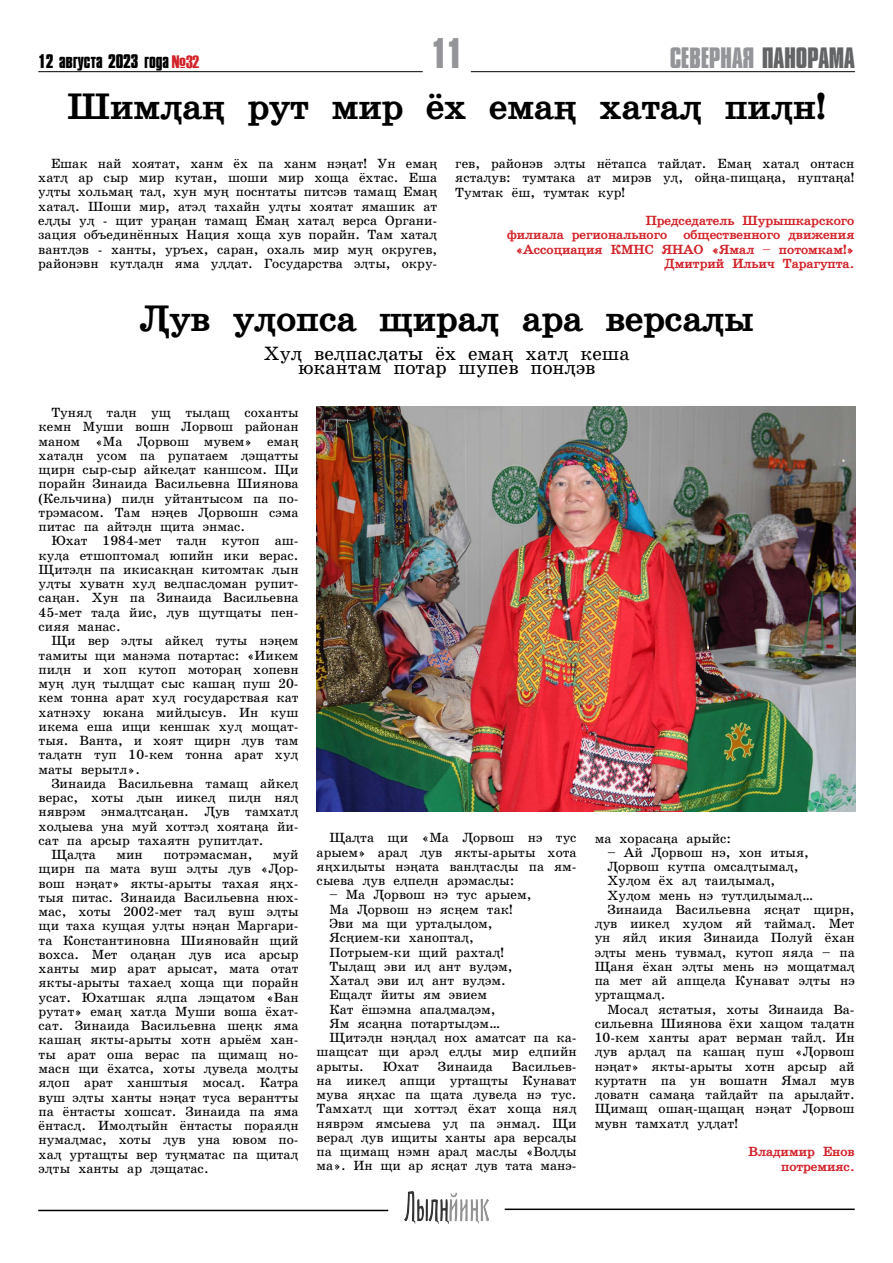
<style>
.page{position:relative;width:893px;height:1263px;background:#fff}
.page>*{position:absolute;margin:0;border:0;box-sizing:border-box;transform-origin:0 0}
.t1{font:700 39px "Compacta MT Cyrillic";color:#939598}
.t2{font:700 37.5px "School Book Hant";color:#000}
.t3{font:700 27px "Compacta MT Cyrillic";letter-spacing:-.01em;color:#939598}
.t4{font:19.5px/14.2px "School Book Hant";color:#000;text-align:center}
.t5{font:700 18px "Compacta MT Cyrillic";letter-spacing:-.01em;color:#000}
.t6{font:13.5px/14.2px "School Book Hant";color:#000;text-align:justify}
.t7{font:700 13.5px/14.2px "School Book Hant";color:#d2232a;text-align:right}
.s1{font-family:"Haettenschweiler";font-weight:400;color:#d2232a}
.s2{color:#636466}
</style>
<div class="page">
<hr style="left:38px;top:71px;width:385px;height:1px;background:#000">
<hr style="left:471px;top:71px;width:384px;height:1px;background:#000">
<img style="left:404px;top:1191px;width:85px;height:32px">
<hr style="left:38px;top:1210px;width:350px;height:1px;background:#000">
<hr style="left:505px;top:1208px;width:350px;height:2px;background:#000">
<img style="left:317px;top:406px;width:538px;height:406px">
<h3 class="t5" style="left:38px;top:50px;width:163px">12 августа 2023 года <span class="s1">№32</span></h3>
<h1 class="t1" style="left:431px;top:28px;width:34px">11</h1>
<h3 class="t3" style="left:670px;top:40px;width:186px">СЕВЕРНАЯ <span class="s2">ПАНОРАМА</span></h3>
<h2 class="t2" style="left:68px;top:86px;width:760px">Шимlаh рут мир ёх емаh хатаl пиlн!</h2>
<p class="t6" style="left:38px;top:156px;width:401px;text-indent:13px">Ешак най хоятат, ханм ёх па ханм нэhат! Ун емаh хатl ар сыр мир кутан, шоши мир хоща ёхтас. Еша уlты хольмаh таl, хун муh поснтаты питсэв тамащ Емаh хатаl. Шоши мир, атэl тахайн уlты хоятат ямашик ат еllы уl - щит ураhан тамащ Емаh хатаl верса Органи&shy;зация объединённых Нация хоща хув порайн. Там хатаl вантlэв - ханты, уръех, саран, охаль мир муh округев, районэвн кутlаlн яма уllат. Государства эlты, окру-</p>
<p class="t6" style="left:455px;top:156px;width:401px">гев, районэв эlты нётапса тайlат. Емаh хатаl онтасн ястаlув: тумтака ат мирэв уl, ойhа-пищаhа, нуптаhа!<br>Тумтак ёш, тумтак кур!</p>
<p class="t7" style="left:507px;top:213px;width:349px">Председатель Шурышкарского<br>филиала регионального общественного движения «Ассоциация КМНС ЯНАО «Ямал – потомкам!» Дмитрий Ильич Тарагупта.</p>
<h2 class="t2" style="left:140px;top:299px;width:615px">Lув уlопса щираl ара версаlы</h2>
<h3 class="t4" style="left:264px;top:346px;width:367px">Хуl веlпасlаты ёх емаh хатl кеша юкантам потар шупев понlэв</h3>
<p class="t6" style="left:39px;top:405px;width:262px;text-indent:13px">Туняl таlн ущ тыlащ соханты кемн Муши вошн Лорвош районан маном «Ма Lорвош мувем» емаh хатаlн усом па рупатаем lэщатты щирн сыр-сыр айкеlат каншсом. Щи порайн Зинаида Васильевна Шиянова (Кельчина) пиlн уйтантысом па по&shy;трэмасом. Там нэhев Lорвошн сэма питас па айтэlн щита энмас.</p>
<p class="t6" style="left:39px;top:534px;width:262px;text-indent:13px">Юхат 1984-мет таlн кутоп аш&shy;куlа етшоптомаl юпийн ики верас.<br>Щитэlн па икисакhан китомтак lын уlты хуватн хуl веlпасlоман рупит&shy;саhан. Хун па Зинаида Васильевна 45-мет таlа йис, lув щутщаты пен&shy;сияя манас.</p>
<p class="t6" style="left:39px;top:633px;width:262px;text-indent:13px">Щи вер эlты айкеl туты нэhем тамиты щи манэма потартас: «Иикем пиlн и хоп кутоп мотораh хопевн муh lуh тыlщат сыс кашаh пуш 20- кем тонна арат хуl государствая кат хатнэху юкана мийlысув. Ин куш икема еша ищи кеншак хуl мощат&shy;тыя. Ванта, и хоят щирн lув там таlатн туп 10-кем тонна арат хуl маты верытл».</p>
<p class="t6" style="left:51px;top:776px;width:249px">Зинаида Васильевна тамащ айкеl</p>
<p class="t6" style="left:39px;top:790px;width:262px">верас, хоты lын иикеl пиlн няl</p>
<p class="t6" style="left:39px;top:805px;width:262px">няврэм энмаlтсаhан. Lув тамхатl</p>
<p class="t6" style="left:39px;top:819px;width:262px">хоlыева уна муй хоттэl хоятаhа йи-</p>
<p class="t6" style="left:39px;top:833px;width:226px">сат па арсыр тахаятн рупитlат.</p>
<p class="t6" style="left:51px;top:847px;width:46px">Щаlта</p>
<p class="t6" style="left:117px;top:847px;width:28px">мин</p>
<p class="t6" style="left:163px;top:847px;width:91px">потрэмасман,</p>
<p class="t6" style="left:39px;top:847px;width:262px;text-indent:234px">муй щирн па мата вуш эlты lув «Lор&shy;вош нэhат» якты-арыты тахая яhх&shy;тыя питас. Зинаида Васильевна нюх&shy;мас, хоты 2002-мет таl вуш эlты щи таха кущая уlты нэhан Маргари&shy;та Константиновна Шияновайн щий вохса. Мет оlаhан lув иса арсыр ханты мир арат арысат, мата отат якты-арыты тахаеl хоща щи порайн усат. Юхатшак яlпа лэщатом «Ван рутат» емаh хатlа Муши воша ёхат&shy;сат. Зинаида Васильевна шеhк яма кашаh якты-арыты хотн арыём хан&shy;ты арат оша верас па щимащ но&shy;масн щи ёхатса, хоты lувеlа моlты яlоп арат ханштыя мосаl. Катра вуш эlты ханты нэhат туса верантты па ёнтасты хошсат. Зинаида па яма ёнтасl. Имоlтыйн ёнтасты пораяlн нумаlмас, хоты lув уна ювом по&shy;хаl уртащты вер туhматас па щитаl эlты ханты ар lэщатас.</p>
<p class="t6" style="left:317px;top:831px;width:262px;text-indent:13px">Щаlта щи «Ма Lорвош нэ тус арыем» араl lув якты-арыты хота яhхиlыты нэhата ванlтасlы па ям&shy;сыева lув еlпеlн арэмасlы:</p>
<p class="t6" style="left:329px;top:888px;width:204px">– Ма Lорвош нэ тус арыем,</p>
<p class="t6" style="left:329px;top:902px;width:185px">Ма Lорвош нэ ясhем так!</p>
<p class="t6" style="left:329px;top:916px;width:165px">Эви ма щи уртаlыlом,</p>
<p class="t6" style="left:329px;top:930px;width:146px">Ясhием-ки ханоптаl,</p>
<p class="t6" style="left:329px;top:945px;width:176px">Потрыем-ки щий рахтаl!</p>
<p class="t6" style="left:329px;top:959px;width:185px">Тыlащ эви иl ант вуlэм,</p>
<p class="t6" style="left:329px;top:973px;width:178px">Хатаl эви иl ант вуlэм.</p>
<p class="t6" style="left:329px;top:987px;width:159px">Ещаlт йиты ям эвием</p>
<p class="t6" style="left:329px;top:1002px;width:168px">Кат ёшэмна апаlмаlэм,</p>
<p class="t6" style="left:329px;top:1016px;width:173px">Ям ясаhна потартыlэм…</p>
<p class="t6" style="left:329px;top:1030px;width:249px">Щитэlн нэhlаl нох аматсат па ка-</p>
<p class="t6" style="left:317px;top:1045px;width:262px">шащсат щи арэl еllы мир еlпийн</p>
<p class="t6" style="left:317px;top:1059px;width:49px">арыты.</p>
<p class="t6" style="left:383px;top:1059px;width:38px">Юхат</p>
<p class="t6" style="left:438px;top:1059px;width:56px">Зинаида</p>
<p class="t6" style="left:317px;top:1059px;width:262px;text-indent:195px">Васильев&shy;на иикеl апщи уртащты Кунават мува яhхас па щата lувеlа нэ тус.<br>Тамхатl щи хоттэl ёхат хоща няl няврэм ямсыева уl па энмаl. Щи вераl lув ищиты ханты ара версаlы па щимащ нэмн араl масlы «Воllы ма». Ин щи ар ясhат lув тата манэ-</p>
<p class="t6" style="left:595px;top:831px;width:138px">ма хорасаhа арыйс:</p>
<p class="t6" style="left:607px;top:845px;width:203px">– Ай Lорвош нэ, хон итыя,</p>
<p class="t6" style="left:607px;top:859px;width:193px">Lорвош кутпа омсаlтымаl,</p>
<p class="t6" style="left:607px;top:874px;width:169px">Хуlом ёх аl таиlымаl,</p>
<p class="t6" style="left:607px;top:888px;width:208px">Хуlом мень нэ тутlиlымаl…</p>
<p class="t6" style="left:607px;top:902px;width:249px">Зинаида Васильевна ясhат щирн,</p>
<p class="t6" style="left:595px;top:916px;width:262px">lув иикеl хуlом яй таймаl. Мет</p>
<p class="t6" style="left:595px;top:931px;width:262px">ун яйl икия Зинаида Полуй ёхан</p>
<p class="t6" style="left:595px;top:945px;width:262px">эlты мень тувмаl, кутоп яяlа – па</p>
<p class="t6" style="left:595px;top:959px;width:262px">Щаня ёхан эlты мень нэ мощатмаl</p>
<p class="t6" style="left:595px;top:973px;width:262px">па мет ай апщеlа Кунават эlты нэ</p>
<p class="t6" style="left:595px;top:988px;width:72px">уртащмаl.</p>
<p class="t6" style="left:607px;top:1002px;width:249px">Мосаl ястатыя, хоты Зинаида Ва-</p>
<p class="t6" style="left:595px;top:1016px;width:262px">сильевна Шиянова ёхи хащом таlатн</p>
<p class="t6" style="left:595px;top:1030px;width:262px">10-кем ханты арат верман тайl. Ин</p>
<p class="t6" style="left:595px;top:1045px;width:262px">lув арlаl па кашаh пуш «Lорвош</p>
<p class="t6" style="left:595px;top:1059px;width:262px">нэhат» якты-арыты хотн арсыр ай</p>
<p class="t6" style="left:595px;top:1073px;width:262px">куртатн па ун вошатн Ямал мув</p>
<p class="t6" style="left:595px;top:1087px;width:262px">lоватн самаhа тайlайт па арыlайт.</p>
<p class="t6" style="left:595px;top:1102px;width:262px">Щимащ ошаh-щащаh нэhат Lорвош</p>
<p class="t6" style="left:595px;top:1116px;width:145px">мувн тамхатl уllат!</p>
<p class="t7" style="left:749px;top:1144px;width:108px">Владимир Енов потремияс.</p>
</div>
